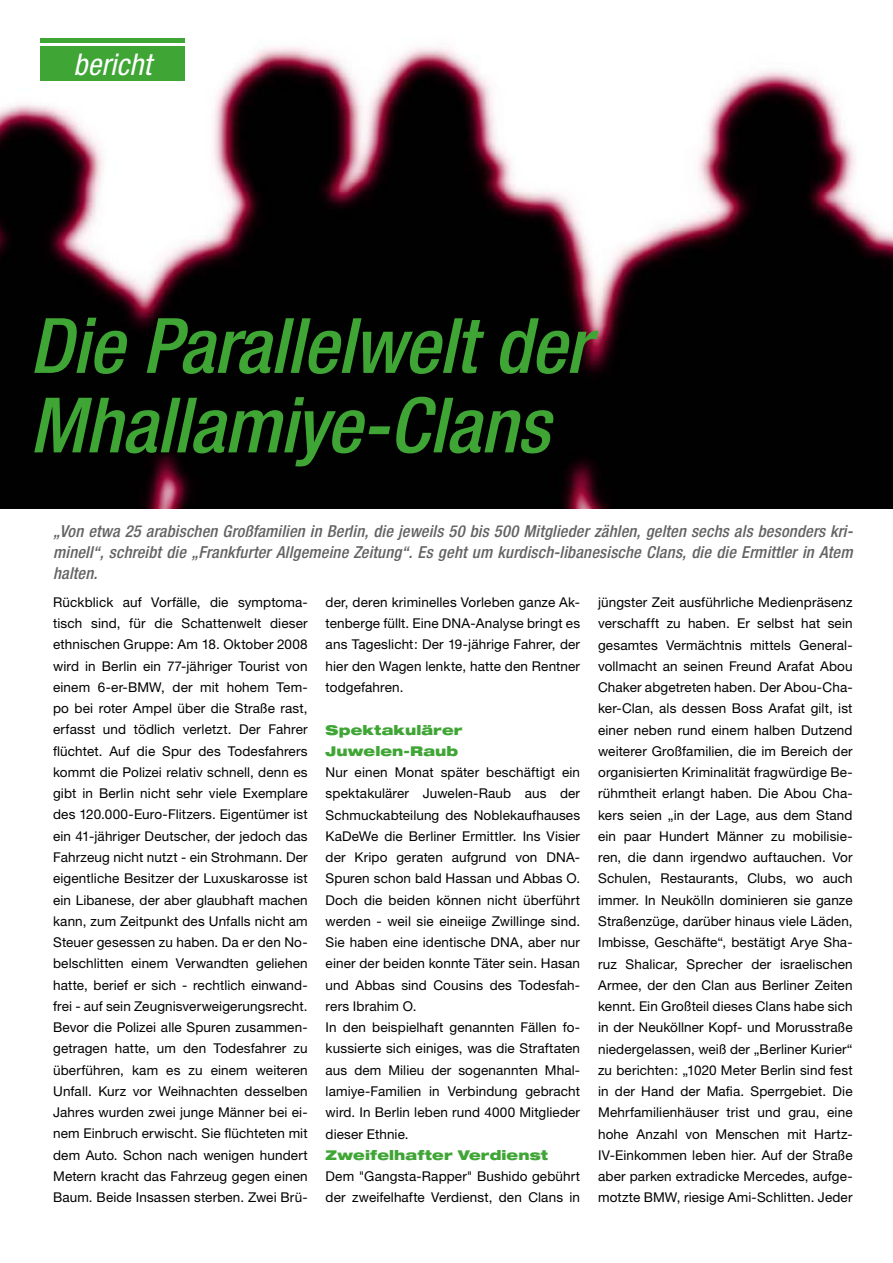
<style>
.page{position:relative;width:893px;height:1263px;background:#fff}
.page>*{position:absolute;margin:0;border:0;box-sizing:border-box;transform-origin:0 0}
.t1{font:italic 500 condensed 76.5px/79.5px "Helvetica Neue";letter-spacing:-.01em;color:#3fa535}
.t2{font:italic condensed 30px "Helvetica Neue";letter-spacing:.01em;color:#fff}
.t3{font:italic 500 condensed 16.5px/21px "Helvetica Neue";letter-spacing:.01em;color:#646363;text-align:justify}
.t4{font:13.5px/21.3px "Helvetica Neue";letter-spacing:.01em;color:#000;text-align:justify}
.t5{font:900 expanded 13.5px/21.3px "Helvetica Neue";letter-spacing:.01em;color:#3fa535}
</style>
<div class="page">
<img style="left:0;top:46px;width:893px;height:462px">
<div style="left:40px;top:38px;width:145px;height:5px;background:#3fa535"></div>
<div style="left:40px;top:47px;width:145px;height:34px;background:#3fa535"></div>
<h2 class="t2" style="left:74px;top:47px;width:79px">bericht</h2>
<h1 class="t1" style="left:30px;top:305px;width:561px">Die Parallelwelt der<br>Mhallamiye-Clans</h1>
<p class="t3" style="left:53px;top:521px;width:801px">„Von etwa 25 arabischen Großfamilien in Berlin, die jeweils 50 bis 500 Mitglieder zählen, gelten sechs als besonders kri&shy;minell“, schreibt die „Frankfurter Allgemeine Zeitung“. Es geht um kurdisch-libanesische Clans, die die Ermittler in Atem halten.</p>
<p class="t4" style="left:53px;top:591px;width:256px">Rückblick auf Vorfälle, die symptoma&shy;tisch sind, für die Schattenwelt dieser ethnischen Gruppe: Am 18. Oktober 2008 wird in Berlin ein 77-jähriger Tourist von einem 6-er-BMW, der mit hohem Tem&shy;po bei roter Ampel über die Straße rast, erfasst und tödlich verletzt. Der Fahrer flüchtet. Auf die Spur des Todesfahrers kommt die Polizei relativ schnell, denn es gibt in Berlin nicht sehr viele Exemplare des 120.000-Euro-Flitzers. Eigentümer ist ein 41-jähriger Deutscher, der jedoch das Fahrzeug nicht nutzt - ein Strohmann. Der eigentliche Besitzer der Luxuskarosse ist ein Libanese, der aber glaubhaft machen kann, zum Zeitpunkt des Unfalls nicht am Steuer gesessen zu haben. Da er den No&shy;belschlitten einem Verwandten geliehen hatte, berief er sich - rechtlich einwand&shy;frei - auf sein Zeugnisverweigerungsrecht.<br>Bevor die Polizei alle Spuren zusammen&shy;getragen hatte, um den Todesfahrer zu überführen, kam es zu einem weiteren Unfall. Kurz vor Weihnachten desselben Jahres wurden zwei junge Männer bei ei&shy;nem Einbruch erwischt. Sie flüchteten mit dem Auto. Schon nach wenigen hundert Metern kracht das Fahrzeug gegen einen Baum. Beide Insassen sterben. Zwei Brü-</p>
<p class="t4" style="left:326px;top:591px;width:256px">der, deren kriminelles Vorleben ganze Ak&shy;tenberge füllt. Eine DNA-Analyse bringt es ans Tageslicht: Der 19-jährige Fahrer, der hier den Wagen lenkte, hatte den Rentner todgefahren.</p>
<p class="t5" style="left:326px;top:718px;width:138px">Spektakulärer<br>Juwelen-Raub</p>
<p class="t4" style="left:326px;top:761px;width:256px;text-align:left">Nur einen Monat später beschäftigt ein spektakulärer Juwelen-Raub aus der Schmuckabteilung des Noblekaufhauses KaDeWe die Berliner Ermittler. Ins Visier der Kripo geraten aufgrund von DNA-Spuren schon bald Hassan und Abbas O.<br>Doch die beiden können nicht überführt werden - weil sie eineiige Zwillinge sind.<br>Sie haben eine identische DNA, aber nur einer der beiden konnte Täter sein. Hasan und Abbas sind Cousins des Todesfah&shy;rers Ibrahim O.<br>In den beispielhaft genannten Fällen fo&shy;kussierte sich einiges, was die Straftaten aus dem Milieu der sogenannten Mhal&shy;lamiye-Familien in Verbindung gebracht wird. In Berlin leben rund 4000 Mitglieder dieser Ethnie.</p>
<p class="t5" style="left:326px;top:1144px;width:224px">Zweifelhafter Verdienst</p>
<p class="t4" style="left:326px;top:1165px;width:256px">Dem "Gangsta-Rapper" Bushido gebührt der zweifelhafte Verdienst, den Clans in</p>
<p class="t4" style="left:598px;top:591px;width:256px">jüngster Zeit ausführliche Medienpräsenz verschafft zu haben. Er selbst hat sein gesamtes Vermächtnis mittels General&shy;vollmacht an seinen Freund Arafat Abou Chaker abgetreten haben. Der Abou-Cha&shy;ker-Clan, als dessen Boss Arafat gilt, ist einer neben rund einem halben Dutzend weiterer Großfamilien, die im Bereich der organisierten Kriminalität fragwürdige Be&shy;rühmtheit erlangt haben. Die Abou Cha&shy;kers seien „in der Lage, aus dem Stand ein paar Hundert Männer zu mobilisie&shy;ren, die dann irgendwo auftauchen. Vor Schulen, Restaurants, Clubs, wo auch immer. In Neukölln dominieren sie ganze Straßenzüge, darüber hinaus viele Läden, Imbisse, Geschäfte“, bestätigt Arye Sha&shy;ruz Shalicar, Sprecher der israelischen Armee, der den Clan aus Berliner Zeiten kennt. Ein Großteil dieses Clans habe sich in der Neuköllner Kopf- und Morusstraße niedergelassen, weiß der „Berliner Kurier“ zu berichten: „1020 Meter Berlin sind fest in der Hand der Mafia. Sperrgebiet. Die Mehrfamilienhäuser trist und grau, eine hohe Anzahl von Menschen mit Hartz-IV-Einkommen leben hier. Auf der Straße aber parken extradicke Mercedes, aufge&shy;motzte BMW, riesige Ami-Schlitten. Jeder</p>
</div>
